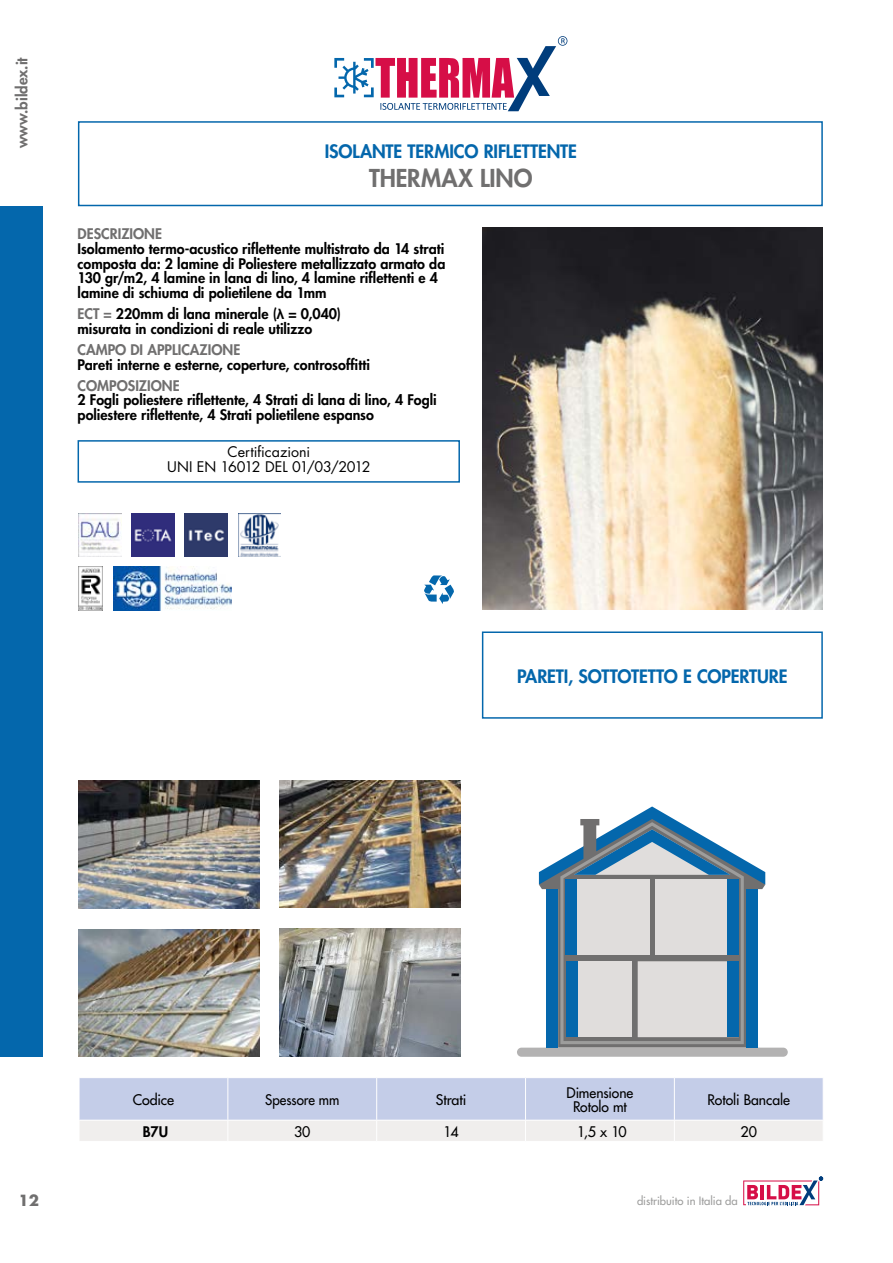
<style>
.page{position:relative;width:893px;height:1263px;background:#fff}
.page>*{position:absolute;margin:0;border:0;box-sizing:border-box;transform-origin:0 0}
.t1{font:800 24px "Futura Std";letter-spacing:-.005em;color:#706f6f}
.t2{font:800 18px "Futura Std";letter-spacing:-.01em;color:#0467ac}
.t3{font:800 15px "Futura Std";color:#706f6f}
.t4{font:700 15px "Futura Std";color:#706f6f}
.t5{font:800 14.25px/14.7px "Futura Std";color:#000}
.t6{font:500 14.25px/13.5px "Futura Std";letter-spacing:-.005em;color:#000;text-align:center}
.t7{font:800 14.25px "Futura Std";color:#706f6f}
.t8{font:14.25px/14.7px "Futura Std";letter-spacing:-.005em;color:#000;text-align:center}
.t9{font:500 14.25px "Futura Std";letter-spacing:-.005em;color:#000;scale:.94 1}
.t10{font:500 11.25px "Futura Std";color:#9d9d9c}
.s1{color:#706f6f}
.s2{font-family:"Arial";font-weight:700}
</style>
<div class="page">
<div style="left:0;top:206px;width:43px;height:213px;background:#0467ac"></div>
<div style="left:0;top:631px;width:43px;height:213px;background:#0467ac"></div>
<div style="left:0;top:844px;width:43px;height:213px;background:#0467ac"></div>
<div style="left:0;top:419px;width:43px;height:212px;background:#0467ac"></div>
<svg style="left:743px;top:1177px;width:80px;height:28px"></svg>
<svg style="left:334px;top:36px;width:233px;height:75px"></svg>
<img style="left:483px;top:227px;width:339px;height:382px">
<div style="left:78px;top:440px;width:382px;height:43px;border:2px solid #0467ac"></div>
<img style="left:79px;top:514px;width:42px;height:42px">
<img style="left:132px;top:514px;width:42px;height:42px">
<img style="left:185px;top:514px;width:42px;height:42px">
<img style="left:238px;top:514px;width:43px;height:42px">
<img style="left:79px;top:567px;width:24px;height:43px">
<img style="left:113px;top:567px;width:119px;height:43px">
<img style="left:280px;top:780px;width:181px;height:128px">
<img style="left:79px;top:929px;width:180px;height:128px">
<img style="left:280px;top:929px;width:181px;height:128px">
<div style="left:78px;top:121px;width:745px;height:85px;border:2px solid #0467ac"></div>
<div style="left:482px;top:631px;width:341px;height:88px;border:2px solid #0467ac"></div>
<div style="left:517px;top:1048px;width:271px;height:9px;background:#b3b2b2;border-radius:5px"></div>
<div style="left:546px;top:889px;width:12px;height:159px;background:#0467ac"></div>
<div style="left:746px;top:889px;width:12px;height:159px;background:#0467ac"></div>
<svg style="left:539px;top:806px;width:226px;height:238px"></svg>
<svg style="left:79px;top:1078px;width:744px;height:63px"></svg>
<img style="left:79px;top:780px;width:180px;height:128px">
<svg style="left:424px;top:575px;width:30px;height:29px"></svg>
<p class="t3" style="left:12px;top:148px;width:93px;rotate:-90deg">www.bildex.it</p>
<p class="t2" style="left:325px;top:140px;width:254px">ISOLANTE TERMICO RIFLETTENTE</p>
<h1 class="t1" style="left:369px;top:163px;width:165px">THERMAX LINO</h1>
<p class="t7" style="left:78px;top:225px;width:86px">DESCRIZIONE</p>
<p class="t5" style="left:78px;top:241px;width:369px">Isolamento termo-acustico riflettente multistrato da 14 strati composta da: 2 lamine di Poliestere metallizzato armato da 130 gr/m2, 4 lamine in lana di lino, 4 lamine riflettenti e 4 lamine di schiuma di polietilene da 1mm</p>
<p class="t5" style="left:78px;top:306px;width:265px"><span class="s1">ECT =</span> 220mm di lana minerale (<span class="s2">λ</span> = 0,040) misurata in condizioni di reale utilizzo</p>
<p class="t7" style="left:78px;top:340px;width:164px">CAMPO DI APPLICAZIONE</p>
<p class="t5" style="left:78px;top:357px;width:294px">Pareti interne e esterne, coperture, controsoffitti</p>
<p class="t7" style="left:78px;top:376px;width:104px">COMPOSIZIONE</p>
<p class="t5" style="left:78px;top:393px;width:361px">2 Fogli poliestere riflettente, 4 Strati di lana di lino, 4 Fogli poliestere riflettente, 4 Strati polietilene espanso</p>
<p class="t8" style="left:167px;top:445px;width:205px">Certificazioni<br>UNI EN 16012 DEL 01/03/2012</p>
<p class="t2" style="left:517px;top:664px;width:272px">PARETI, SOTTOTETTO E COPERTURE</p>
<p class="t4" style="left:18px;top:1190px;width:22px">12</p>
<p class="t6" style="left:133px;top:1093px;width:43px">Codice</p>
<p class="t9" style="left:265px;top:1090px;width:81px">Spessore mm</p>
<p class="t6" style="left:436px;top:1093px;width:32px">Strati</p>
<p class="t6" style="left:567px;top:1086px;width:68px">Dimensione<br>Rotolo mt</p>
<p class="t6" style="left:708px;top:1093px;width:84px">Rotoli Bancale</p>
<p class="t5" style="left:143px;top:1124px;width:27px">B7U</p>
<p class="t6" style="left:294px;top:1125px;width:18px">30</p>
<p class="t6" style="left:443px;top:1125px;width:17px">14</p>
<p class="t6" style="left:577px;top:1125px;width:51px">1,5 x 10</p>
<p class="t6" style="left:741px;top:1125px;width:18px">20</p>
<p class="t10" style="left:637px;top:1194px;width:102px">distribuito in Italia da</p>
</div>
